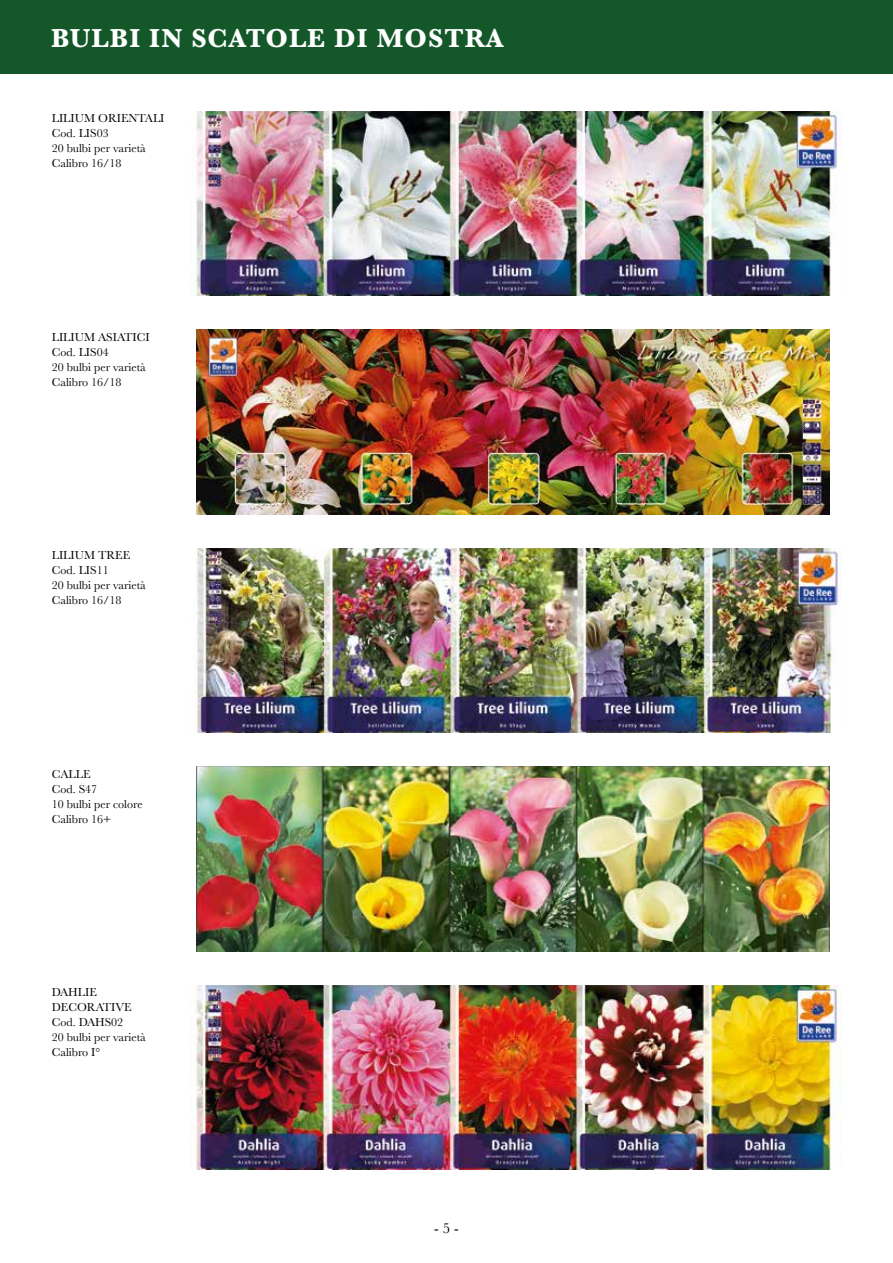
<style>
.page{position:relative;width:893px;height:1263px;background:#fff}
.page>*{position:absolute;margin:0;border:0;box-sizing:border-box;transform-origin:0 0}
.t1{font:700 27px "Baskerville";letter-spacing:.04em;color:#fff}
.t2{font:15px "Baskerville";color:#000}
.t3{font:12px/15px "Baskerville";color:#000}
</style>
<div class="page">
<div style="left:0;top:0;width:893px;height:74px;background:#14582a"></div>
<img style="left:195px;top:111px;width:647px;height:185px">
<img style="left:195px;top:548px;width:647px;height:185px">
<img style="left:196px;top:330px;width:633px;height:184px">
<img style="left:196px;top:767px;width:633px;height:184px">
<img style="left:196px;top:985px;width:646px;height:185px">
<div style="left:831px;top:1122px;width:7px;height:48px;background:#fff"></div>
<div style="left:831px;top:685px;width:7px;height:48px;background:#fff"></div>
<div style="left:831px;top:248px;width:7px;height:48px;background:#fff"></div>
<h1 class="t1" style="left:51px;top:20px;width:454px">BULBI IN SCATOLE DI MOSTRA</h1>
<p class="t3" style="left:52px;top:111px;width:114px">LILIUM ORIENTALI<br>Cod. LIS03<br>20 bulbi per varietà<br>Calibro 16/18</p>
<p class="t3" style="left:52px;top:329px;width:99px">LILIUM ASIATICI<br>Cod. LIS04<br>20 bulbi per varietà<br>Calibro 16/18</p>
<p class="t3" style="left:52px;top:548px;width:96px">LILIUM TREE<br>Cod. LIS11<br>20 bulbi per varietà<br>Calibro 16/18</p>
<p class="t3" style="left:52px;top:766px;width:92px">CALLE<br>Cod. S47<br>10 bulbi per colore<br>Calibro 16+</p>
<p class="t3" style="left:52px;top:985px;width:96px">DAHLIE<br>DECORATIVE<br>Cod. DAHS02<br>20 bulbi per varietà<br>Calibro I°</p>
<p class="t2" style="left:434px;top:1219px;width:26px">- 5 -</p>
</div>
